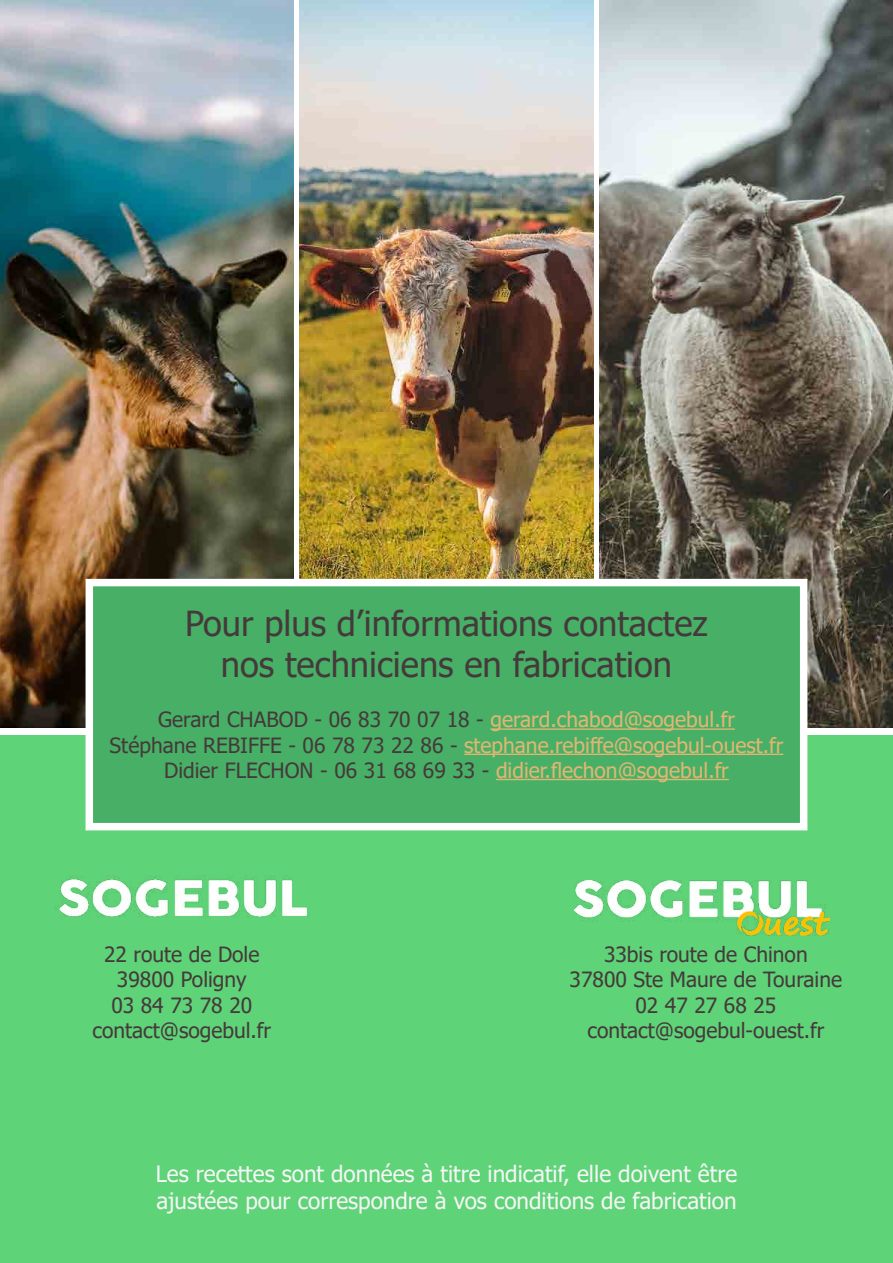
<style>
.page{position:relative;width:893px;height:1263px;background:#fff}
.page>*{position:absolute;margin:0;border:0;box-sizing:border-box;transform-origin:0 0}
.t1{font:34.5px/41.4px "Tahoma";color:#453a3b;text-align:center}
.t2{font:22.5px/27px "Tahoma";color:#f5f5f5}
.t3{font:21px/25.2px "Tahoma";color:#e1b672;text-align:center}
.t4{font:21px/25.2px "Tahoma";color:#453a3b;text-align:center}
.s1{color:#453a3b}
</style>
<div class="page">
<div style="left:0;top:736px;width:892px;height:527px;background:#5fd378"></div>
<img style="left:0;top:0;width:293px;height:727px">
<img style="left:300px;top:0;width:293px;height:579px">
<img style="left:600px;top:0;width:293px;height:727px">
<div style="left:86px;top:579px;width:721px;height:251px;background:#48b066;border:8px solid #fff"></div>
<hr style="left:490px;top:728px;width:245px;height:2px;background:#e1b672">
<hr style="left:464px;top:754px;width:319px;height:1px;background:#e1b672">
<hr style="left:496px;top:779px;width:233px;height:1px;background:#e1b672">
<img style="left:54px;top:875px;width:253px;height:42px">
<img style="left:574px;top:880px;width:255px;height:55px">
<h1 class="t1" style="left:185px;top:604px;width:524px">Pour plus d’informations contactez nos techniciens en fabrication</h1>
<p class="t3" style="left:110px;top:708px;width:675px"><span class="s1">Gerard CHABOD - 06 83 70 07 18 -</span> gerard.chabod@sogebul.fr<br><span class="s1">Stéphane REBIFFE - 06 78 73 22 86 -</span> stephane.rebiffe@sogebul-ouest.fr<br><span class="s1">Didier FLECHON - 06 31 68 69 33 -</span> didier.flechon@sogebul.fr</p>
<p class="t4" style="left:92px;top:943px;width:180px">22 route de Dole<br>39800 Poligny<br>03 84 73 78 20 contact@sogebul.fr</p>
<p class="t4" style="left:570px;top:943px;width:274px">33bis route de Chinon<br>37800 Ste Maure de Touraine<br>02 47 27 68 25 contact@sogebul-ouest.fr</p>
<p class="t2" style="left:156px;top:1162px;width:583px">Les recettes sont données à titre indicatif, elle doivent être ajustées pour correspondre à vos conditions de fabrication</p>
</div>
